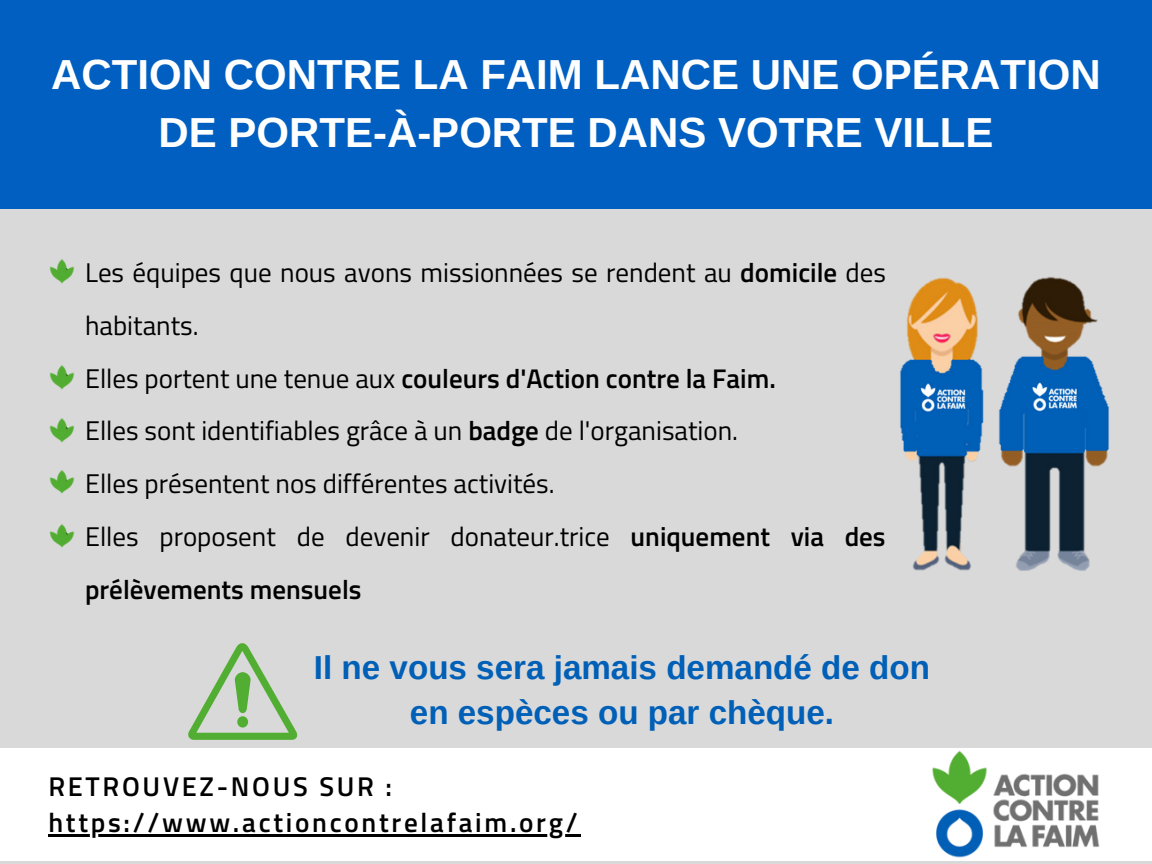
<style>
.page{position:relative;width:1152px;height:864px;background:#d9d9d9}
.page>*{position:absolute;margin:0;border:0;box-sizing:border-box;transform-origin:0 0}
.t1{font:700 42px/57.3px "Arimo";color:#fff;text-align:center}
.t2{font:700 33.15px/45px "Arimo";color:#005fb6;text-align:center}
.t3{font:600 27.15px/36px "Titillium Web";letter-spacing:.1em;color:#000}
.t4{font:27px/52.8px "Titillium Web";color:#000}
.s1{font-weight:600}
</style>
<div class="page">
<div style="left:0;top:0;width:1152px;height:208px;background:#005fc0"></div>
<div style="left:0;top:748px;width:1152px;height:113px;background:#fff"></div>
<img style="left:932px;top:750px;width:168px;height:108px">
<img style="left:900px;top:277px;width:209px;height:294px">
<img style="left:50px;top:259px;width:24px;height:25px">
<img style="left:50px;top:365px;width:24px;height:24px">
<img style="left:50px;top:418px;width:24px;height:24px">
<img style="left:50px;top:470px;width:24px;height:24px">
<img style="left:50px;top:524px;width:24px;height:24px">
<svg style="left:188px;top:643px;width:110px;height:97px"></svg>
<hr style="left:48px;top:834px;width:533px;height:3px;background:#000">
<h1 class="t1" style="left:51px;top:46px;width:1051px">ACTION CONTRE LA FAIM LANCE UNE OPÉRATION<br>DE PORTE-À-PORTE DANS VOTRE VILLE</h1>
<p class="t4" style="left:85px;top:245px;width:802px">Les équipes que nous avons missionnées se rendent au <span class="s1">domicile</span> des habitants.<br>Elles portent une tenue aux <span class="s1">couleurs d'Action contre la Faim.<br></span>Elles sont identifiables grâce à un <span class="s1">badge</span> de l'organisation.<br>Elles présentent nos différentes activités.<br>Elles proposent de devenir donateur.trice <span class="s1">uniquement via des prélèvements mensuels</span></p>
<p class="t2" style="left:314px;top:645px;width:618px">Il ne vous sera jamais demandé de don en espèces ou par chèque.</p>
<p class="t3" style="left:48px;top:768px;width:531px">RETROUVEZ-NOUS SUR : https://www.actioncontrelafaim.org/</p>
</div>
